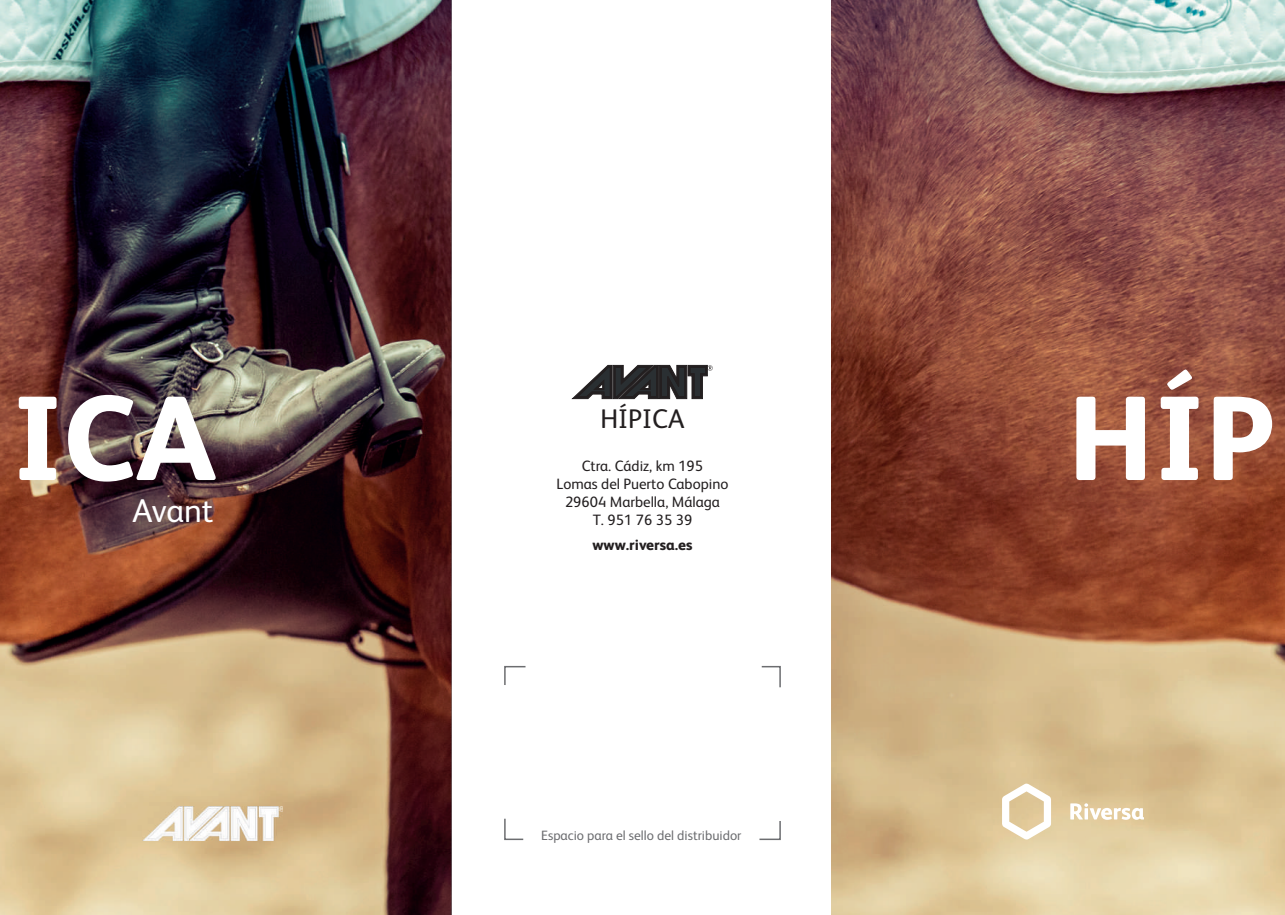
<style>
.page{position:relative;width:1285px;height:915px;background:#fff}
.page>*{position:absolute;margin:0;border:0;box-sizing:border-box;transform-origin:0 0}
.t1{font:33px "FS Albert";letter-spacing:-.005em;color:#fff}
.t2{font:27px "FS Albert";color:#231f20}
.t3{font:15px/18px "FS Albert";color:#231f20;text-align:center}
.t4{font:800 15px "FS Albert";color:#231f20}
.t5{font:13.5px "FS Albert";color:#6c6d70}
</style>
<div class="page">
<img style="left:831px;top:0;width:453px;height:914px">
<img style="left:0;top:0;width:451px;height:914px">
<svg style="left:1076px;top:369px;width:195px;height:111px"></svg>
<svg style="left:19px;top:395px;width:197px;height:86px"></svg>
<svg style="left:1001px;top:782px;width:49px;height:57px"></svg>
<svg style="left:1070px;top:803px;width:73px;height:16px"></svg>
<img style="left:142px;top:806px;width:141px;height:33px">
<svg style="left:504px;top:665px;width:22px;height:20px"></svg>
<svg style="left:759px;top:821px;width:22px;height:19px"></svg>
<svg style="left:761px;top:665px;width:20px;height:23px"></svg>
<svg style="left:504px;top:818px;width:20px;height:22px"></svg>
<svg style="left:572px;top:365px;width:140px;height:33px"></svg>
<h1 class="t1" style="left:132px;top:489px;width:82px">Avant</h1>
<h2 class="t2" style="left:600px;top:401px;width:86px">HÍPICA</h2>
<p class="t3" style="left:556px;top:456px;width:173px">Ctra. Cádiz, km 195<br>Lomas del Puerto Cabopino<br>29604 Marbella, Málaga<br>T. 951 76 35 39</p>
<p class="t4" style="left:592px;top:533px;width:102px">www.riversa.es</p>
<p class="t5" style="left:541px;top:826px;width:202px">Espacio para el sello del distribuidor</p>
</div>
